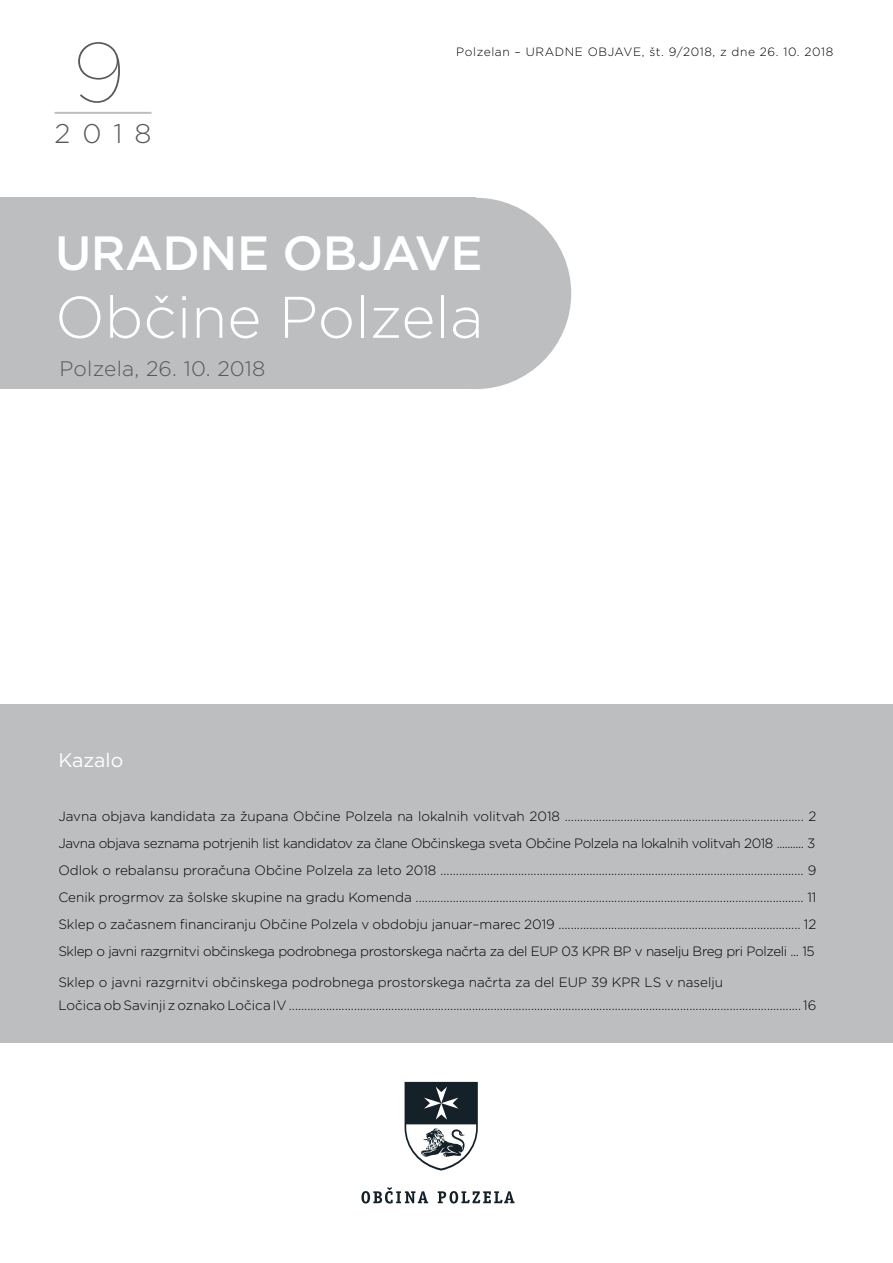
<style>
.page{position:relative;width:893px;height:1263px;background:#fff}
.page>*{position:absolute;margin:0;border:0;box-sizing:border-box;transform-origin:0 0}
.t1{font:100 84px "Gotham";color:#58595b}
.t2{font:300 58.5px "Gotham";color:#fff}
.t3{font:500 48px "Gotham";letter-spacing:-.01em;color:#fff}
.t4{font:300 27px "Gotham";color:#58595b}
.t5{font:300 21px "Gotham";letter-spacing:.01em;color:#58595b}
.t6{font:19.5px "Gotham";color:#fff}
.t7{font:300 13.5px/27px "Gotham";color:#000;text-align:justify}
.t8{font:300 12px "Gotham";letter-spacing:.05em;color:#000}
</style>
<div class="page">
<div style="left:0;top:704px;width:893px;height:339px;background:#bcbec0"></div>
<div style="left:0;top:198px;width:476px;height:191px;background:#bcbec0"></div>
<div style="left:380px;top:198px;width:191px;height:191px;background:#bcbec0;border-radius:50%"></div>
<svg style="left:405px;top:1082px;width:73px;height:88px"></svg>
<svg style="left:438px;top:1191px;width:76px;height:12px"></svg>
<svg style="left:361px;top:1187px;width:67px;height:16px"></svg>
<hr style="left:55px;top:112px;width:96px;height:2px;background:#bcbec0">
<h1 class="t1" style="left:73px;top:21px;width:54px">9</h1>
<h3 class="t4" style="left:55px;top:116px;width:98px">2018</h3>
<p class="t8" style="left:456px;top:44px;width:379px">Polzelan – URADNE OBJAVE, št. 9/2018, z dne 26. 10. 2018</p>
<h3 class="t3" style="left:55px;top:222px;width:429px">URADNE OBJAVE</h3>
<h2 class="t2" style="left:55px;top:280px;width:430px">Občine Polzela</h2>
<h3 class="t5" style="left:60px;top:355px;width:207px">Polzela, 26. 10. 2018</h3>
<h3 class="t6" style="left:58px;top:747px;width:66px">Kazalo</h3>
<p class="t7" style="left:58px;top:802px;width:760px">Javna objava kandidata za župana Občine Polzela na lokalnih volitvah 2018 ............................................................................. 2<br>Javna objava seznama potrjenih list kandidatov za člane Občinskega sveta Občine Polzela na lokalnih volitvah 2018 .......... 3<br>Odlok o rebalansu proračuna Občine Polzela za leto 2018 ..................................................................................................................... 9<br>Cenik progrmov za šolske skupine na gradu Komenda ............................................................................................................................. 11<br>Sklep o začasnem financiranju Občine Polzela v obdobju januar–marec 2019 .............................................................................. 12<br>Sklep o javni razgrnitvi občinskega podrobnega prostorskega načrta za del eup 03 kpr bp v naselju Breg pri Polzeli ... 15</p>
<p class="t7" style="left:58px;top:971px;width:760px;line-height:22.5px">Sklep o javni razgrnitvi občinskega podrobnega prostorskega načrta za del eup 39 kpr ls v naselju<br>Ločica ob Savinji z oznako Ločica IV ..................................................................................................................................................................... 16</p>
</div>
